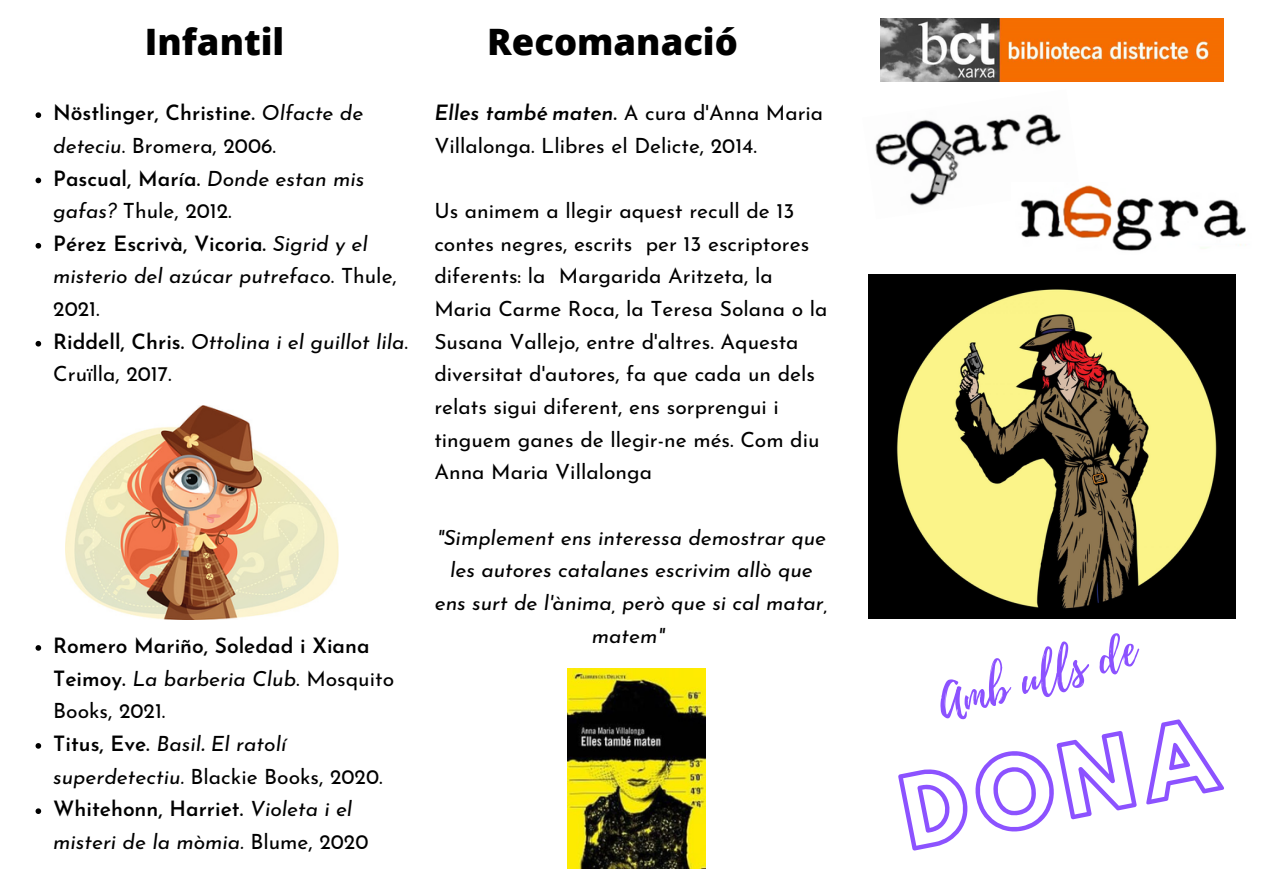
<style>
.page{position:relative;width:1263px;height:894px;background:#fff}
.page>*{position:absolute;margin:0;border:0;box-sizing:border-box;transform-origin:0 0}
.t1{font:88.65px "Hussar Ekologiczne 1";color:#8c52ff}
.t2{font:47.4px "Playlist Script";color:#8c52ff}
.t3{font:800 36.45px "Open Sans";color:#000}
.t4{font:italic 21px/32.7px "Josefin Sans";color:#000}
.t5{font:21px/32.7px "Josefin Sans";color:#000}
.t6{font:600 21px/32.7px "Josefin Sans";color:#000}
.s1{font-weight:400;font-style:italic}
.s2{font-weight:400}
.s3{font-weight:600;font-style:normal}
.s4{font-style:normal}
.s5{font-weight:600}
.s6{font-weight:600;font-style:italic}
</style>
<div class="page">
<img style="left:869px;top:275px;width:367px;height:343px">
<img style="left:875px;top:114px;width:186px;height:92px">
<img style="left:1012px;top:182px;width:234px;height:69px">
<img style="left:567px;top:668px;width:139px;height:200px">
<img style="left:65px;top:405px;width:274px;height:213px">
<img style="left:881px;top:19px;width:343px;height:63px">
<svg style="left:36px;top:112px;width:5px;height:6px"></svg>
<svg style="left:36px;top:177px;width:5px;height:6px"></svg>
<svg style="left:36px;top:243px;width:5px;height:5px"></svg>
<svg style="left:36px;top:341px;width:5px;height:5px"></svg>
<svg style="left:36px;top:645px;width:5px;height:5px"></svg>
<svg style="left:36px;top:743px;width:5px;height:5px"></svg>
<svg style="left:36px;top:808px;width:5px;height:5px"></svg>
<p class="t3" style="left:145px;top:16px;width:141px">Infantil</p>
<p class="t6" style="left:53px;top:99px;width:312px">Nöstlinger, Christine. <span class="s1">Olfacte de deteciu</span><span class="s2">. Bromera, 2006.</span></p>
<p class="t4" style="left:53px;top:164px;width:313px"><span class="s3">Pascual, María.</span> Donde estan mis gafas? <span class="s4">Thule, 2012.</span></p>
<p class="t4" style="left:53px;top:229px;width:345px"><span class="s3">Pérez Escrivà, Vicoria.</span> Sigrid y el misterio del azúcar putrefaco<span class="s4">. Thule,<br>2021.</span></p>
<p class="t4" style="left:53px;top:327px;width:356px"><span class="s3">Riddell, Chris.</span> Ottolina i el guillot lila<span class="s4">.<br>Cruïlla, 2017.</span></p>
<p class="t6" style="left:53px;top:631px;width:342px">Romero Mariño, Soledad i Xiana<br>Teimoy. <span class="s1">La barberia Club</span><span class="s2">. Mosquito<br>Books, 2021.</span></p>
<h1 class="t4" style="left:53px;top:729px;width:331px"><span class="s3">Titus, Eve.</span> Basil<span class="s5">.</span> El ratolí superdetectiu. <span class="s4">Blackie Books, 2020.</span></h1>
<p class="t4" style="left:53px;top:794px;width:317px"><span class="s3">Whitehonn, Harriet.</span> Violeta i el misteri de la mòmia. <span class="s4">Blume, 2020</span></p>
<p class="t3" style="left:487px;top:16px;width:252px">Recomanació</p>
<p class="t5" style="left:434px;top:99px;width:390px"><span class="s6">Elles també maten</span><span class="s5">.</span> A cura d'Anna Maria<br>Villalonga. Llibres el Delicte, 2014.</p>
<p class="t5" style="left:434px;top:196px;width:395px">Us animem a llegir aquest recull de 13 contes negres, escrits per 13 escriptores diferents: la Margarida Aritzeta, la Maria Carme Roca, la Teresa Solana o la Susana Vallejo, entre d'altres. Aquesta diversitat d'autores, fa que cada un dels relats sigui diferent, ens sorprengui i tinguem ganes de llegir-ne més. Com diu Anna Maria Villalonga</p>
<h2 class="t4" style="left:435px;top:523px;width:395px;text-align:center">"Simplement ens interessa demostrar que les autores catalanes escrivim allò que ens surt de l'ànima, però que si cal matar, matem"</h2>
<p class="t2" style="left:929px;top:673px;width:206px;rotate:-17deg">Amb ul s de</p>
<h1 class="t1" style="left:896px;top:779px;width:323px;rotate:-11deg">DONA</h1>
</div>
